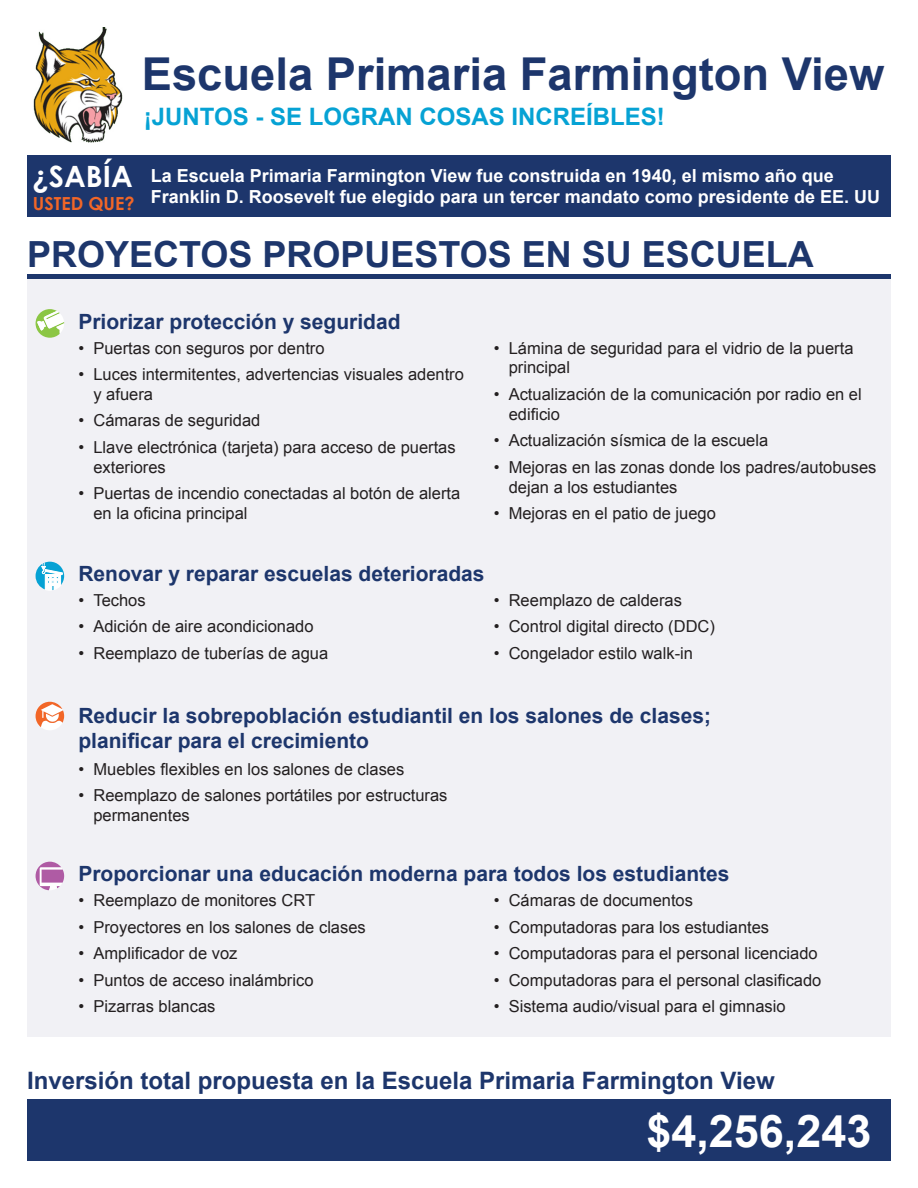
<style>
.page{position:relative;width:918px;height:1188px;background:#fff}
.page>*{position:absolute;margin:0;border:0;box-sizing:border-box;transform-origin:0 0}
.t1{font:700 45.3px "Arial";color:#1d366c}
.t2{font:700 45px "Arial";color:#fff}
.t3{font:700 36px "Arial";color:#1d366c}
.t4{font:700 29.4px "Century Gothic";color:#fff}
.t5{font:700 24px "Arial";color:#1d366c}
.t6{font:700 24px "Arial";color:#06a2d4}
.t7{font:700 21px/25.2px "Arial";color:#1d366c}
.t8{font:700 18px/21.6px "Arial";color:#fff}
.t9{font:700 18px "Century Gothic";color:#f26627}
.Project_Lists{font:16.5px/19.8px "Arial";color:#231f20}
</style>
<div class="page">
<img style="left:33px;top:27px;width:90px;height:115px">
<div style="left:27px;top:275px;width:864px;height:762px;background:#f1f1f5"></div>
<svg style="left:36px;top:309px;width:28px;height:29px"></svg>
<svg style="left:36px;top:562px;width:28px;height:29px"></svg>
<svg style="left:36px;top:702px;width:28px;height:28px"></svg>
<svg style="left:36px;top:862px;width:29px;height:28px"></svg>
<div style="left:27px;top:155px;width:864px;height:61px;background:#1d366c"></div>
<div style="left:27px;top:1100px;width:864px;height:61px;background:#1d366c"></div>
<hr style="left:27px;top:275px;width:864px;height:4px;background:#1d366c">
<p class="t1" style="left:142px;top:45px;width:744px">Escuela Primaria Farmington View</p>
<p class="t6" style="left:144px;top:101px;width:522px">¡JUNTOS - SE LOGRAN COSAS INCREÍBLES!</p>
<p class="t4" style="left:32px;top:158px;width:102px">¿SABÍA</p>
<p class="t9" style="left:33px;top:192px;width:103px">USTED QUE?</p>
<p class="t8" style="left:151px;top:165px;width:731px">La Escuela Primaria Farmington View fue construida en 1940, el mismo año que<br>Franklin D. Roosevelt fue elegido para un tercer mandato como presidente de EE. UU</p>
<p class="t3" style="left:27px;top:231px;width:788px">PROYECTOS PROPUESTOS EN SU ESCUELA</p>
<p class="t7" style="left:78px;top:309px;width:324px">Priorizar protección y seguridad</p>
<p class="Project_Lists" style="left:78px;top:338px;width:248px">• Puertas con seguros por dentro</p>
<p class="Project_Lists" style="left:93px;top:365px;width:372px;text-indent:-15px">• Luces intermitentes, advertencias visuales adentro y afuera</p>
<p class="Project_Lists" style="left:78px;top:411px;width:183px">• Cámaras de seguridad</p>
<p class="Project_Lists" style="left:93px;top:437px;width:364px;text-indent:-15px">• Llave electrónica (tarjeta) para acceso de puertas exteriores</p>
<p class="Project_Lists" style="left:93px;top:484px;width:368px;text-indent:-15px">• Puertas de incendio conectadas al botón de alerta en la oficina principal</p>
<p class="Project_Lists" style="left:509px;top:338px;width:346px;text-indent:-15px">• Lámina de seguridad para el vidrio de la puerta principal</p>
<p class="Project_Lists" style="left:509px;top:384px;width:355px;text-indent:-15px">• Actualización de la comunicación por radio en el edificio</p>
<p class="Project_Lists" style="left:494px;top:431px;width:276px">• Actualización sísmica de la escuela</p>
<p class="Project_Lists" style="left:509px;top:457px;width:369px;text-indent:-15px">• Mejoras en las zonas donde los padres/autobuses dejan a los estudiantes</p>
<p class="Project_Lists" style="left:494px;top:504px;width:224px">• Mejoras en el patio de juego</p>
<p class="t7" style="left:78px;top:562px;width:408px">Renovar y reparar escuelas deterioradas</p>
<p class="Project_Lists" style="left:78px;top:590px;width:69px">• Techos</p>
<p class="Project_Lists" style="left:78px;top:617px;width:237px">• Adición de aire acondicionado</p>
<p class="Project_Lists" style="left:78px;top:643px;width:251px">• Reemplazo de tuberías de agua</p>
<p class="Project_Lists" style="left:494px;top:590px;width:190px">• Reemplazo de calderas</p>
<p class="Project_Lists" style="left:494px;top:617px;width:223px">• Control digital directo (DDC)</p>
<p class="Project_Lists" style="left:494px;top:643px;width:201px">• Congelador estilo walk-in</p>
<p class="t7" style="left:78px;top:703px;width:634px">Reducir la sobrepoblación estudiantil en los salones de clases; planificar para el crecimiento</p>
<p class="Project_Lists" style="left:78px;top:759px;width:327px">• Muebles flexibles en los salones de clases</p>
<p class="Project_Lists" style="left:93px;top:786px;width:355px;text-indent:-15px">• Reemplazo de salones portátiles por estructuras permanentes</p>
<p class="t7" style="left:78px;top:862px;width:653px">Proporcionar una educación moderna para todos los estudiantes</p>
<p class="Project_Lists" style="left:78px;top:891px;width:238px">• Reemplazo de monitores CRT</p>
<p class="Project_Lists" style="left:78px;top:917px;width:289px">• Proyectores en los salones de clases</p>
<p class="Project_Lists" style="left:78px;top:944px;width:160px">• Amplificador de voz</p>
<p class="Project_Lists" style="left:78px;top:970px;width:237px">• Puntos de acceso inalámbrico</p>
<p class="Project_Lists" style="left:78px;top:997px;width:138px">• Pizarras blancas</p>
<p class="Project_Lists" style="left:494px;top:891px;width:201px">• Cámaras de documentos</p>
<p class="Project_Lists" style="left:494px;top:917px;width:277px">• Computadoras para los estudiantes</p>
<p class="Project_Lists" style="left:494px;top:944px;width:326px">• Computadoras para el personal licenciado</p>
<p class="Project_Lists" style="left:494px;top:970px;width:329px">• Computadoras para el personal clasificado</p>
<p class="Project_Lists" style="left:494px;top:997px;width:293px">• Sistema audio/visual para el gimnasio</p>
<p class="t5" style="left:27px;top:1065px;width:749px">Inversión total propuesta en la Escuela Primaria Farmington View</p>
<p class="t2" style="left:646px;top:1101px;width:227px">$4,256,243</p>
</div>
